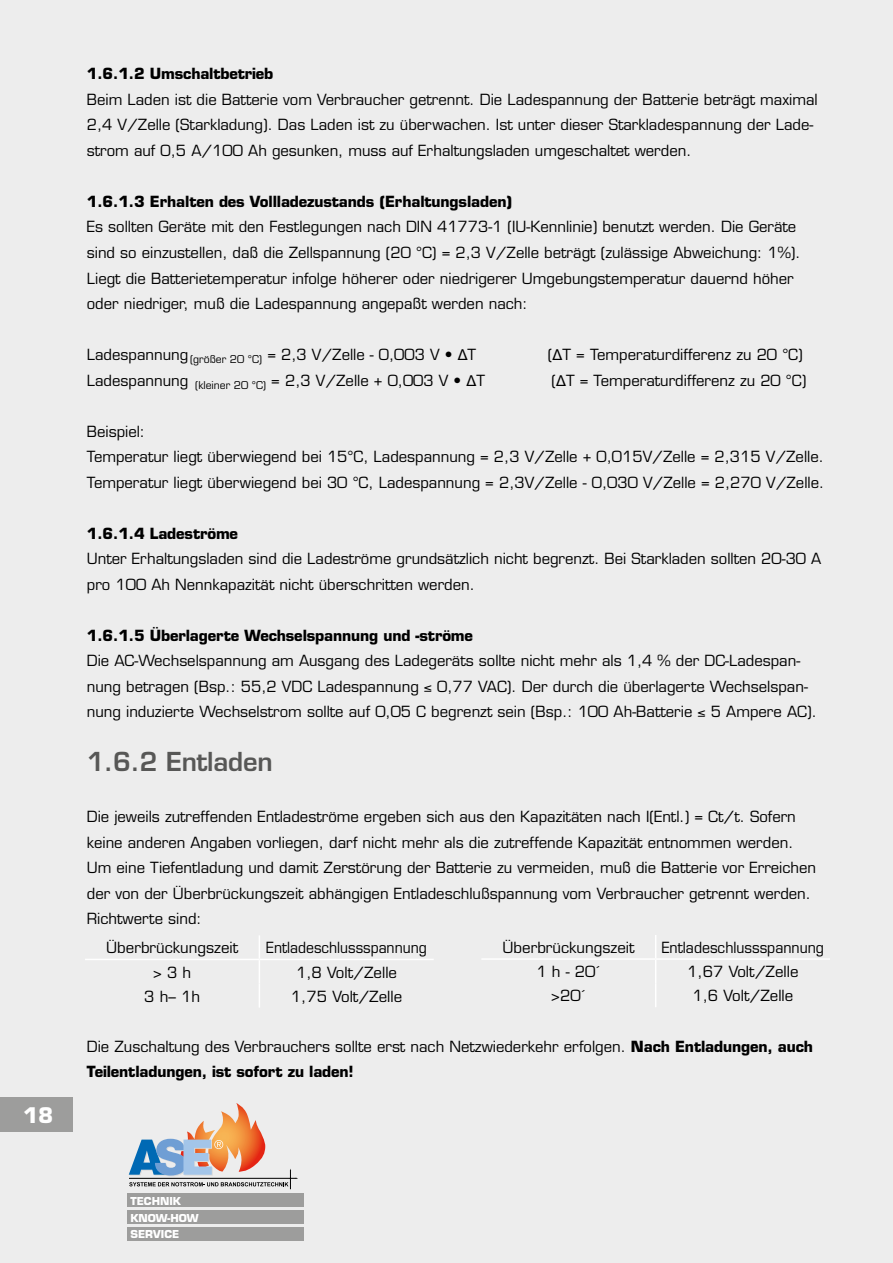
<style>
.page{position:relative;width:893px;height:1263px;background:#ededed}
.page>*{position:absolute;margin:0;border:0;box-sizing:border-box;transform-origin:0 0}
.t1{font:600 25.5px "Eurostile";letter-spacing:-.01em;color:#575756}
.t2{font:700 21px "Eurostile";color:#fff}
.t3{font:15px/25.5px "Eurostile";color:#000}
.t4{font:700 15px "Eurostile";letter-spacing:-.01em;color:#000}
.t5{font:15px "Eurostile";color:#000;scale:.93 1}
.t6{font:15px "Eurostile";color:#000;scale:.94 1}
.t7{font:700 10.65px/16.8px "Eurostile";color:#fff}
.s1{font-family:"Arial"}
.s2{font-weight:700}
</style>
<div class="page">
<svg style="left:129px;top:1103px;width:169px;height:86px"></svg>
<div style="left:128px;top:1194px;width:176px;height:13px;background:#9d9d9c"></div>
<div style="left:128px;top:1211px;width:176px;height:13px;background:#9d9d9c"></div>
<div style="left:128px;top:1227px;width:176px;height:14px;background:#9d9d9c"></div>
<div style="left:0;top:1097px;width:72px;height:34px;background:#9d9d9c"></div>
<hr style="left:85px;top:959px;width:174px;height:1px;background:#fff">
<hr style="left:259px;top:959px;width:175px;height:1px;background:#fff">
<svg style="left:259px;top:935px;width:1px;height:72px"></svg>
<hr style="left:481px;top:958px;width:175px;height:2px;background:#fff">
<hr style="left:656px;top:958px;width:174px;height:2px;background:#fff">
<svg style="left:655px;top:935px;width:1px;height:72px"></svg>
<h2 class="t2" style="left:23px;top:1102px;width:32px">18</h2>
<p class="t4" style="left:87px;top:65px;width:188px">1.6.1.2 Umschaltbetrieb</p>
<p class="t3" style="left:87px;top:87px;width:732px">Beim Laden ist die Batterie vom Verbraucher getrennt. Die Ladespannung der Batterie beträgt maximal<br>2,4 V/Zelle (Starkladung). Das Laden ist zu überwachen. Ist unter dieser Starkladespannung der Lade&shy;strom auf 0,5 A/100 Ah gesunken, muss auf Erhaltungsladen umgeschaltet werden.</p>
<p class="t4" style="left:87px;top:192px;width:427px">1.6.1.3 Erhalten des Vollladezustands (Erhaltungsladen)</p>
<p class="t3" style="left:87px;top:214px;width:715px">Es sollten Geräte mit den Festlegungen nach DIN 41773-1 (IU-Kennlinie) benutzt werden. Die Geräte sind so einzustellen, daß die Zellspannung (20 °C) = 2,3 V/Zelle beträgt (zulässige Abweichung: 1%).<br>Liegt die Batterietemperatur infolge höherer oder niedrigerer Umgebungstemperatur dauernd höher oder niedriger, muß die Ladespannung angepaßt werden nach:</p>
<p class="t3" style="left:87px;top:342px;width:391px">Ladespannung <sub>(größer</sub> <sub>20</sub> <sub>°C)</sub> = 2,3 V/Zelle - 0,003 V • <span class="s1">Δ</span>T</p>
<p class="t3" style="left:548px;top:342px;width:256px">(<span class="s1">Δ</span>T = Temperaturdifferenz zu 20 °C)</p>
<p class="t3" style="left:87px;top:367px;width:400px">Ladespannung <sub>(kleiner</sub> <sub>20</sub> <sub>°C)</sub> = 2,3 V/Zelle + 0,003 V • <span class="s1">Δ</span>T</p>
<p class="t3" style="left:552px;top:367px;width:256px">(<span class="s1">Δ</span>T = Temperaturdifferenz zu 20 °C)</p>
<p class="t3" style="left:87px;top:418px;width:739px">Beispiel:<br>Temperatur liegt überwiegend bei 15°C, Ladespannung = 2,3 V/Zelle + 0,015V/Zelle = 2,315 V/Zelle.<br>Temperatur liegt überwiegend bei 30 °C, Ladespannung = 2,3V/Zelle - 0,030 V/Zelle = 2,270 V/Zelle.</p>
<p class="t4" style="left:87px;top:524px;width:153px">1.6.1.4 Ladeströme</p>
<p class="t3" style="left:87px;top:546px;width:736px">Unter Erhaltungsladen sind die Ladeströme grundsätzlich nicht begrenzt. Bei Starkladen sollten 20-30 A pro 100 Ah Nennkapazität nicht überschritten werden.</p>
<p class="t4" style="left:87px;top:626px;width:388px">1.6.1.5 Überlagerte Wechselspannung und -ströme</p>
<p class="t3" style="left:87px;top:648px;width:731px">Die AC-Wechselspannung am Ausgang des Ladegeräts sollte nicht mehr als 1,4 % der DC-Ladespan&shy;nung betragen (Bsp.: 55,2 VDC Ladespannung ≤ 0,77 VAC). Der durch die überlagerte Wechselspan&shy;nung induzierte Wechselstrom sollte auf 0,05 C begrenzt sein (Bsp.: 100 Ah-Batterie ≤ 5 Ampere AC).</p>
<h1 class="t1" style="left:87px;top:746px;width:187px">1.6.2 Entladen</h1>
<p class="t3" style="left:87px;top:804px;width:731px">Die jeweils zutreffenden Entladeströme ergeben sich aus den Kapazitäten nach I(Entl.) = Ct/t. Sofern keine anderen Angaben vorliegen, darf nicht mehr als die zutreffende Kapazität entnommen werden.<br>Um eine Tiefentladung und damit Zerstörung der Batterie zu vermeiden, muß die Batterie vor Erreichen der von der Überbrückungszeit abhängigen Entladeschlußspannung vom Verbraucher getrennt werden.<br>Richtwerte sind:</p>
<p class="t3" style="left:106px;top:935px;width:133px">Überbrückungszeit</p>
<p class="t5" style="left:266px;top:939px;width:174px">Entladeschlussspannung</p>
<p class="t3" style="left:153px;top:959px;width:40px">&gt; 3 h</p>
<p class="t3" style="left:296px;top:959px;width:102px">1,8 Volt/Zelle</p>
<p class="t3" style="left:144px;top:983px;width:57px">3 h– 1h</p>
<p class="t3" style="left:291px;top:983px;width:113px">1,75 Volt/Zelle</p>
<p class="t3" style="left:503px;top:935px;width:133px">Überbrückungszeit</p>
<p class="t6" style="left:662px;top:938px;width:174px">Entladeschlussspannung</p>
<p class="t3" style="left:536px;top:959px;width:66px">1 h - 20´</p>
<p class="t3" style="left:687px;top:959px;width:113px">1,67 Volt/Zelle</p>
<p class="t3" style="left:551px;top:983px;width:36px">&gt;20´</p>
<p class="t3" style="left:692px;top:983px;width:102px">1,6 Volt/Zelle</p>
<p class="t3" style="left:87px;top:1033px;width:728px">Die Zuschaltung des Verbrauchers sollte erst nach Netzwiederkehr erfolgen. <span class="s2">Nach Entladungen, auch<br>Teilentladungen, ist sofort zu laden!</span></p>
<p class="t7" style="left:130px;top:1192px;width:70px">TECHNIK<br>KNOW-HOW<br>SERVICE</p>
</div>
